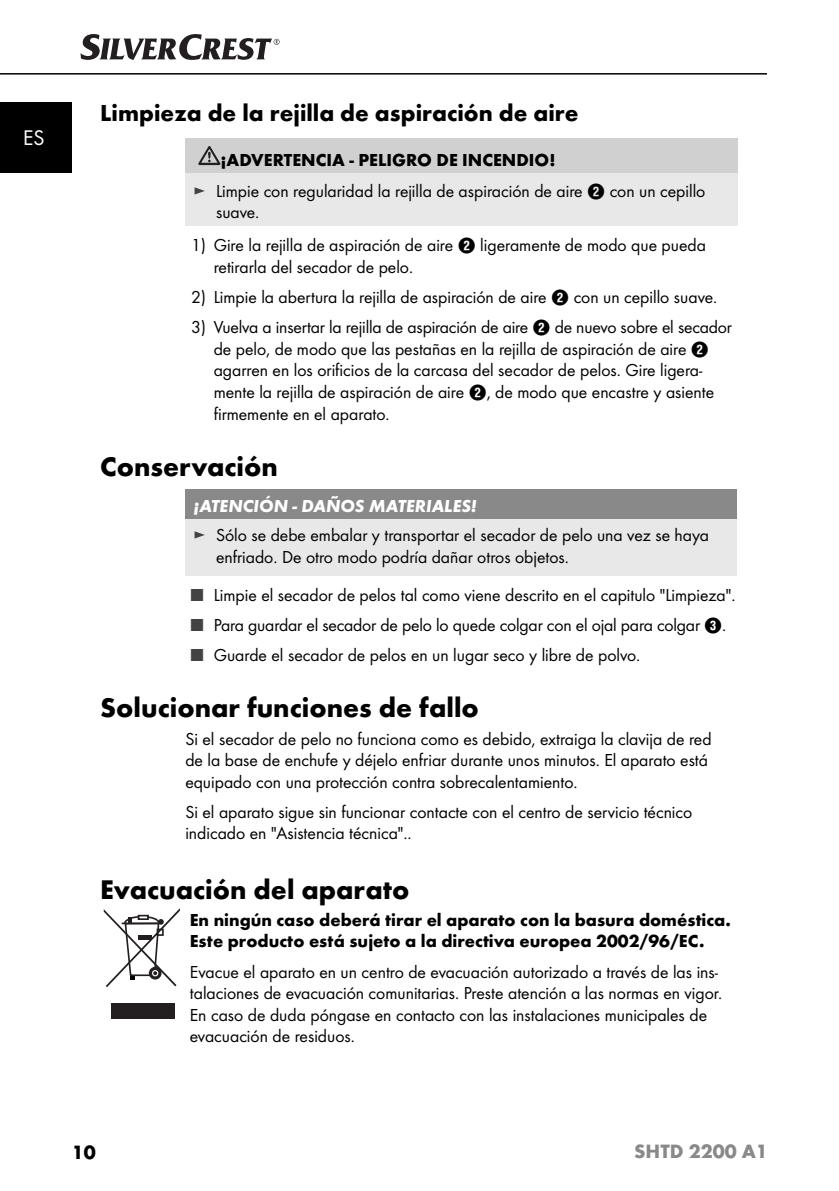
<style>
.page{position:relative;width:839px;height:1191px;background:#fff}
.page>*{position:absolute;margin:0;border:0;box-sizing:border-box;transform-origin:0 0}
.t1{font:700 28px "Futura";color:#000}
.t2{font:700 24px "Futura";color:#000}
.t3{font:22px "Futura Boo";color:#fff}
.t4{font:700 20px "Futura";color:#898989}
.t5{font:700 20px "Futura";color:#000}
.t6{font:18px/21.6px "Futura Boo";color:#000}
.t7{font:700 18px/21.6px "Futura";color:#000}
.t8{font:italic 700 18px "Futura";color:#fff}
.s1{color:#434343}
.s2{font-family:"Hako PI Nummern"}
</style>
<div class="page">
<hr style="left:0;top:73px;width:767px;height:2px;background:#000">
<svg style="left:81px;top:34px;width:199px;height:26px"></svg>
<div style="left:0;top:102px;width:72px;height:71px;background:#000"></div>
<div style="left:185px;top:138px;width:553px;height:36px;background:#d0d0d0"></div>
<div style="left:185px;top:174px;width:553px;height:52px;background:#e8e8e8"></div>
<svg style="left:198px;top:146px;width:22px;height:19px"></svg>
<div style="left:185px;top:489px;width:552px;height:31px;background:#898989"></div>
<div style="left:185px;top:520px;width:552px;height:56px;background:#e8e8e8"></div>
<div style="left:111px;top:1003px;width:64px;height:15px;background:#231f20"></div>
<svg style="left:104px;top:908px;width:76px;height:79px"></svg>
<p class="t3" style="left:23px;top:127px;width:23px">ES</p>
<h2 class="t2" style="left:100px;top:104px;width:480px">Limpieza de la rejilla de aspiración de aire</h2>
<p class="t7" style="left:220px;top:150px;width:336px">¡ADVERTENCIA - PELIGRO DE INCENDIO!</p>
<p class="t6" style="left:216px;top:181px;width:491px;text-indent:-23px"><span class="s1">►</span> Limpie con regularidad la rejilla de aspiración de aire <span class="s2">2</span> con un cepillo suave.</p>
<p class="t6" style="left:214px;top:235px;width:494px;text-indent:-23px">1) Gire la rejilla de aspiración de aire <span class="s2">2</span> ligeramente de modo que pueda retirarla del secador de pelo.</p>
<p class="t6" style="left:191px;top:287px;width:528px">2) Limpie la abertura la rejilla de aspiración de aire <span class="s2">2</span> con un cepillo suave.</p>
<p class="t6" style="left:214px;top:317px;width:520px;text-indent:-23px">3) Vuelva a insertar la rejilla de aspiración de aire <span class="s2">2</span> de nuevo sobre el secador de pelo, de modo que las pestañas en la rejilla de aspiración de aire <span class="s2">2 </span>agarren en los orificios de la carcasa del secador de pelos. Gire ligera&shy;mente la rejilla de aspiración de aire <span class="s2">2</span>, de modo que encastre y asiente firmemente en el aparato.</p>
<h1 class="t1" style="left:100px;top:455px;width:179px">Conservación</h1>
<p class="t8" style="left:193px;top:498px;width:285px">¡ATENCIÓN - DAÑOS MATERIALES!</p>
<p class="t6" style="left:216px;top:525px;width:495px;text-indent:-23px"><span class="s1">►</span> Sólo se debe embalar y transportar el secador de pelo una vez se haya enfriado. De otro modo podría dañar otros objetos.</p>
<p class="t6" style="left:191px;top:585px;width:546px"><span class="s1">■</span> Limpie el secador de pelos tal como viene descrito en el capitulo "Limpieza".</p>
<p class="t6" style="left:191px;top:615px;width:537px"><span class="s1">■</span> Para guardar el secador de pelo lo quede colgar con el ojal para colgar <span class="s2">3</span>.</p>
<p class="t6" style="left:191px;top:645px;width:451px"><span class="s1">■</span> Guarde el secador de pelos en un lugar seco y libre de polvo.</p>
<h1 class="t1" style="left:100px;top:697px;width:380px">Solucionar funciones de fallo</h1>
<p class="t6" style="left:185px;top:729px;width:528px">Si el secador de pelo no funciona como es debido, extraiga la clavija de red de la base de enchufe y déjelo enfriar durante unos minutos. El aparato está equipado con una protección contra sobrecalentamiento.</p>
<p class="t6" style="left:185px;top:802px;width:508px">Si el aparato sigue sin funcionar contacte con el centro de servicio técnico indicado en "Asistencia técnica"..</p>
<h1 class="t1" style="left:100px;top:878px;width:311px">Evacuación del aparato</h1>
<p class="t7" style="left:190px;top:910px;width:543px">En ningún caso deberá tirar el aparato con la basura doméstica.<br>Este producto está sujeto a la directiva europea 2002/96/EC.</p>
<p class="t6" style="left:190px;top:962px;width:534px">Evacue el aparato en un centro de evacuación autorizado a través de las ins&shy;talaciones de evacuación comunitarias. Preste atención a las normas en vigor.<br>En caso de duda póngase en contacto con las instalaciones municipales de evacuación de residuos.</p>
<p class="t5" style="left:72px;top:1144px;width:25px">10</p>
<p class="t4" style="left:634px;top:1143px;width:135px">SHTD 2200 A1</p>
</div>
